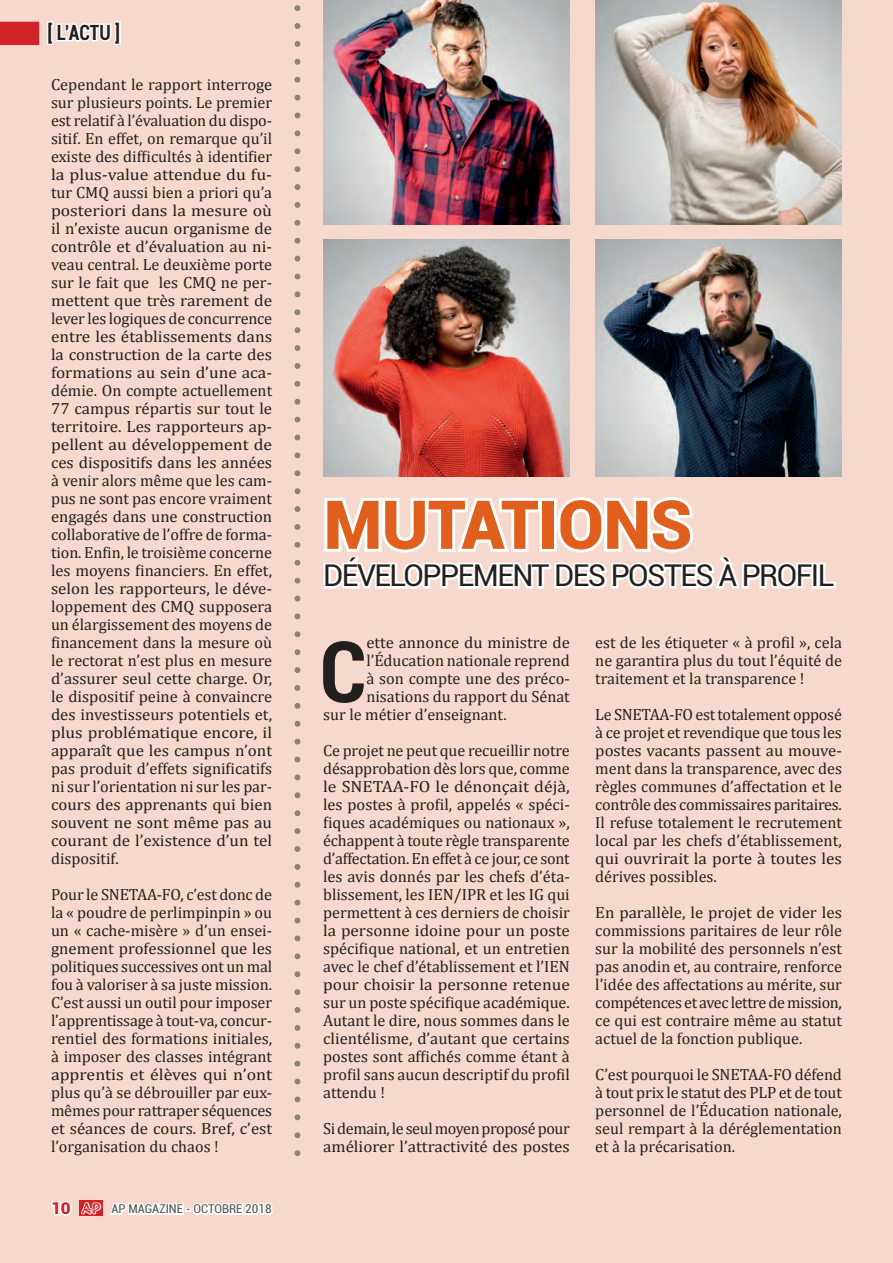
<style>
.page{position:relative;width:893px;height:1263px;background:#f6d9cc}
.page>*{position:absolute;margin:0;border:0;box-sizing:border-box;transform-origin:0 0}
.t1{font:700 condensed 84.6px "Roboto";color:#231f20}
.t2{font:900 67.5px "Roboto";letter-spacing:-.01em;color:#e15f1d}
.t3{font:30px "Roboto";letter-spacing:-.05em;color:#231f20}
.t4{font:700 condensed 21px "Roboto";color:#231f20;scale:.9 1}
.t5{font:16.2px/18px "Cambria";color:#231f20;text-align:justify}
.t6{font:16.2px/18px "Cambria";color:#231f20;text-align:justify;scale:1.04 1}
.t7{font:16.2px/18px "Cambria";letter-spacing:-.02em;color:#231f20}
.t8{font:900 16.2px "Roboto";color:#d1232a;scale:1.06 1}
.t9{font:condensed 12.15px "Roboto";color:#57585a;scale:1.06 1}
</style>
<div class="page">
<svg style="left:50px;top:1199px;width:24px;height:19px"></svg>
<svg style="left:108px;top:1186px;width:168px;height:46px"></svg>
<svg style="left:80px;top:1201px;width:23px;height:15px"></svg>
<svg style="left:81px;top:1202px;width:20px;height:12px"></svg>
<svg style="left:0;top:22px;width:39px;height:23px"></svg>
<svg style="left:45px;top:4px;width:77px;height:42px"></svg>
<img style="left:323px;top:240px;width:247px;height:237px">
<img style="left:323px;top:0;width:247px;height:224px">
<img style="left:596px;top:240px;width:246px;height:237px">
<img style="left:595px;top:0;width:247px;height:224px">
<svg style="left:647px;top:0;width:50px;height:1028px"></svg>
<svg style="left:321px;top:493px;width:517px;height:99px"></svg>
<svg style="left:294px;top:5px;width:6px;height:1133px"></svg>
<svg style="left:294px;top:1150px;width:6px;height:6px"></svg>
<p class="t4" style="left:47px;top:18px;width:82px">[ L’ACTU ]</p>
<p class="t5" style="left:51px;top:75px;width:223px">Cependant le rapport interroge sur plusieurs points. Le premier est relatif à l’évaluation du dispo&shy;sitif. En effet, on remarque qu’il existe des difficultés à identifier la plus-value attendue du fu&shy;tur CMQ aussi bien a priori qu’a posteriori dans la mesure où il n’existe aucun organisme de contrôle et d’évaluation au ni&shy;veau central. Le deuxième porte sur le fait que les CMQ ne per&shy;mettent que très rarement de lever les logiques de concurrence entre les établissements dans la construction de la carte des formations au sein d’une aca&shy;démie. On compte actuellement 77 campus répartis sur tout le territoire. Les rapporteurs ap&shy;pellent au développement de ces dispositifs dans les années à venir alors même que les cam&shy;pus ne sont pas encore vraiment engagés dans une construction collaborative de l’offre de forma&shy;tion. Enfin, le troisième concerne les moyens financiers. En effet, selon les rapporteurs, le déve&shy;loppement des CMQ supposera un élargissement des moyens de financement dans la mesure où le rectorat n’est plus en mesure d’assurer seul cette charge. Or, le dispositif peine à convaincre des investisseurs potentiels et, plus problématique encore, il apparaît que les campus n’ont pas produit d’effets significatifs ni sur l’orientation ni sur les par&shy;cours des apprenants qui bien souvent ne sont même pas au courant de l’existence d’un tel dispositif.</p>
<p class="t5" style="left:51px;top:885px;width:223px">Pour le SNETAA-FO, c’est donc de la « poudre de perlimpinpin » ou un « cache-misère » d’un ensei&shy;gnement professionnel que les politiques successives ont un mal fou à valoriser à sa juste mission.<br>C’est aussi un outil pour imposer l’apprentissage à tout-va, concur&shy;rentiel des formations initiales, à imposer des classes intégrant apprentis et élèves qui n’ont plus qu’à se débrouiller par eux&shy;mêmes pour rattraper séquences et séances de cours. Bref, c’est l’organisation du chaos !</p>
<p class="t8" style="left:51px;top:1197px;width:20px">10</p>
<p class="t9" style="left:111px;top:1201px;width:153px">AP MAGAZINE - OCTOBRE 2018</p>
<h2 class="t2" style="left:324px;top:477px;width:370px">MUTATIONS</h2>
<h3 class="t3" style="left:323px;top:555px;width:513px">DÉVELOPPEMENT DES POSTES À PROFIL</h3>
<h1 class="t1" style="left:320px;top:613px;width:48px">C</h1>
<p class="t5" style="left:366px;top:633px;width:205px">ette annonce du ministre de</p>
<p class="t5" style="left:366px;top:651px;width:205px">l’Éducation nationale reprend</p>
<p class="t5" style="left:366px;top:669px;width:205px">à son compte une des préco-</p>
<p class="t5" style="left:366px;top:687px;width:205px">nisations du rapport du Sénat</p>
<p class="t5" style="left:323px;top:705px;width:185px">sur le métier d’enseignant.</p>
<p class="t5" style="left:323px;top:741px;width:248px">Ce projet ne peut que recueillir notre désapprobation dès lors que, comme le SNETAA-FO le dénonçait déjà, les postes à profil, appelés « spéci&shy;fiques académiques ou nationaux », échappent à toute règle transparente d’affectation. En effet à ce jour, ce sont les avis donnés par les chefs d’éta&shy;blissement, les IEN/IPR et les IG qui permettent à ces derniers de choisir la personne idoine pour un poste spécifique national, et un entretien avec le chef d’établissement et l’IEN pour choisir la personne retenue sur un poste spécifique académique.<br>Autant le dire, nous sommes dans le clientélisme, d’autant que certains postes sont affichés comme étant à profil sans aucun descriptif du profil attendu !</p>
<p class="t7" style="left:323px;top:1119px;width:248px">Si demain, le seul moyen proposé pour améliorer l’attractivité des postes</p>
<p class="t5" style="left:595px;top:633px;width:248px">est de les étiqueter « à profil », cela ne garantira plus du tout l’équité de traitement et la transparence !</p>
<p class="t5" style="left:595px;top:705px;width:248px">Le SNETAA-FO est totalement opposé à ce projet et revendique que tous les postes vacants passent au mouve&shy;ment dans la transparence, avec des règles communes d’affectation et le contrôle des commissaires paritaires.<br>Il refuse totalement le recrutement local par les chefs d’établissement, qui ouvrirait la porte à toutes les dérives possibles.</p>
<p class="t6" style="left:595px;top:903px;width:239px">En parallèle, le projet de vider les commissions paritaires de leur rôle sur la mobilité des personnels n’est pas anodin et, au contraire, renforce l’idée des affectations au mérite, sur compétences et avec lettre de mission, ce qui est contraire même au statut actuel de la fonction publique.</p>
<p class="t5" style="left:595px;top:1065px;width:248px">C’est pourquoi le SNETAA-FO défend à tout prix le statut des PLP et de tout personnel de l’Éducation nationale, seul rempart à la déréglementation et à la précarisation.</p>
</div>
